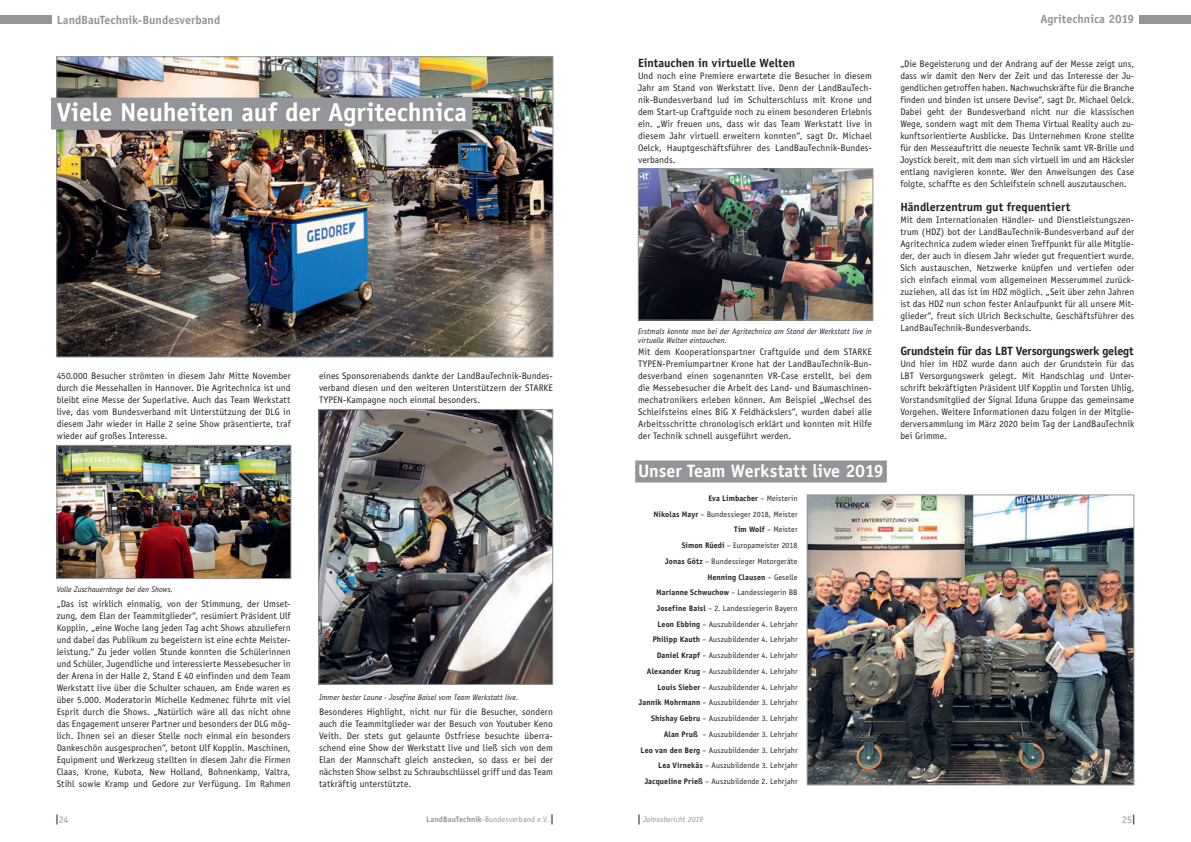
<style>
.page{position:relative;width:1191px;height:842px;background:#fff}
.page>*{position:absolute;margin:0;border:0;box-sizing:border-box;transform-origin:0 0}
.t1{font:700 26px "Officina Sans";letter-spacing:-.005em;color:#fff}
.t2{font:700 18px "Officina Sans";letter-spacing:-.005em;color:#fff}
.t3{font:700 12px "Officina Sans";letter-spacing:-.005em;color:#231f20}
.t4{font:700 12px "Officina Sans";color:#939598}
.t5{font:10px "Officina Sans";color:#939598}
.t6{font:9.5px/12px "Officina Sans";letter-spacing:.005em;color:#231f20;text-align:justify}
.t7{font:8px/15.7px "Officina Sans";letter-spacing:.01em;color:#231f20;text-align:right}
.t8{font:italic 8px/9px "Officina Sans";letter-spacing:.005em;color:#231f20}
.t9{font:8px "Officina Sans";letter-spacing:.01em;color:#939598}
.t10{font:italic 8px "Officina Sans";color:#939598}
.s1{font-weight:700;color:#231f20}
.s2{font-weight:700}
.s3{font-weight:700;font-size:10px;color:#231f20}
.s4{font-weight:700;font-style:normal;font-size:10px;color:#231f20}
</style>
<div class="page">
<img style="left:58px;top:58px;width:493px;height:297px">
<div style="left:56px;top:56px;width:497px;height:301px;border:1px solid #939598"></div>
<div style="left:0;top:16px;width:51px;height:8px;background:#939598"></div>
<div style="left:51px;top:98px;width:421px;height:32px;background:#939598"></div>
<img style="left:59px;top:447px;width:230px;height:130px">
<div style="left:57px;top:445px;width:234px;height:134px;border:1px solid #939598"></div>
<img style="left:320px;top:411px;width:231px;height:272px">
<div style="left:318px;top:409px;width:235px;height:276px;border:1px solid #939598"></div>
<div style="left:1140px;top:16px;width:51px;height:8px;background:#939598"></div>
<img style="left:809px;top:496px;width:323px;height:287px">
<div style="left:807px;top:494px;width:327px;height:291px;border:1px solid #939598"></div>
<img style="left:640px;top:171px;width:231px;height:147px">
<div style="left:638px;top:169px;width:235px;height:151px;border:1px solid #939598"></div>
<div style="left:635px;top:460px;width:251px;height:22px;background:#939598"></div>
<p class="t4" style="left:57px;top:12px;width:165px">LandBauTechnik-Bundesverband</p>
<h1 class="t1" style="left:57px;top:96px;width:412px">Viele Neuheiten auf der Agritechnica</h1>
<p class="t6" style="left:57px;top:369px;width:235px">450.000 Besucher strömten in diesem Jahr Mitte November durch die Messehallen in Hannover. Die Agritechnica ist und bleibt eine Messe der Superlative. Auch das Team Werkstatt live, das vom Bundesverband mit Unterstützung der DLG in diesem Jahr wieder in Halle 2 seine Show präsentierte, traf wieder auf großes Interesse.</p>
<p class="t6" style="left:319px;top:369px;width:235px">eines Sponsorenabends dankte der LandBauTechnik-Bundes&shy;verband diesen und den weiteren Unterstützern der STARKE TYPEN-Kampagne noch einmal besonders.</p>
<p class="t8" style="left:57px;top:584px;width:118px">Volle Zuschauerränge bei den Shows.</p>
<p class="t6" style="left:57px;top:597px;width:235px">„Das ist wirklich einmalig, von der Stimmung, der Umset&shy;zung, dem Elan der Teammitglieder“, resümiert Präsident Ulf Kopplin, „eine Woche lang jeden Tag acht Shows abzuliefern und dabei das Publikum zu begeistern ist eine echte Meister&shy;leistung.“ Zu jeder vollen Stunde konnten die Schülerinnen und Schüler, Jugendliche und interessierte Messebesucher in der Arena in der Halle 2, Stand E 40 einfinden und dem Team Werkstatt live über die Schulter schauen, am Ende waren es über 5.000. Moderatorin Michelle Kedmenec führte mit viel Esprit durch die Shows. „Natürlich wäre all das nicht ohne das Engagement unserer Partner und besonders der DLG mög&shy;lich. Ihnen sei an dieser Stelle noch einmal ein besonders Dankeschön ausgesprochen“, betont Ulf Kopplin. Maschinen, Equipment und Werkzeug stellten in diesem Jahr die Firmen Claas, Krone, Kubota, New Holland, Bohnenkamp, Valtra, Stihl sowie Kramp und Gedore zur Verfügung. Im Rahmen</p>
<p class="t8" style="left:319px;top:692px;width:201px">Immer bester Laune - Josefine Baisel vom Team Werkstatt live.</p>
<p class="t6" style="left:319px;top:705px;width:235px">Besonderes Highlight, nicht nur für die Besucher, sondern auch die Teammitglieder war der Besuch von Youtuber Keno Veith. Der stets gut gelaunte Ostfriese besuchte überra&shy;schend eine Show der Werkstatt live und ließ sich von dem Elan der Mannschaft gleich anstecken, so dass er bei der nächsten Show selbst zu Schraubschlüssel griff und das Team tatkräftig unterstützte.</p>
<p class="t5" style="left:55px;top:813px;width:15px"><span class="s1">|</span>24</p>
<p class="t9" style="left:426px;top:814px;width:129px"><span class="s2">LandBauTechnik</span>-Bundesverband e.V. <span class="s3">|</span></p>
<p class="t3" style="left:638px;top:55px;width:159px">Eintauchen in virtuelle Welten</p>
<p class="t6" style="left:638px;top:69px;width:235px">Und noch eine Premiere erwartete die Besucher in diesem Jahr am Stand von Werkstatt live. Denn der LandBauTech&shy;nik-Bundesverband lud im Schulterschluss mit Krone und dem Start-up Craftguide noch zu einem besonderen Erlebnis ein. „Wir freuen uns, dass wir das Team Werkstatt live in diesem Jahr virtuell erweitern konnten“, sagt Dr. Michael Oelck, Hauptgeschäftsführer des LandBauTechnik-Bundes&shy;verbands.</p>
<p class="t8" style="left:638px;top:326px;width:235px">Erstmals konnte man bei der Agritechnica am Stand der Werkstatt live in virtuelle Welten eintauchen.</p>
<p class="t6" style="left:638px;top:345px;width:235px">Mit dem Kooperationspartner Craftguide und dem STARKE TYPEN-Premiumpartner Krone hat der LandBauTechnik-Bun&shy;desverband einen sogenannten VR-Case erstellt, bei dem die Messebesucher die Arbeit des Land- und Baumaschinen&shy;mechatronikers erleben können. Am Beispiel „Wechsel des Schleifsteins eines BiG X Feldhäckslers“, wurden dabei alle Arbeitsschritte chronologisch erklärt und konnten mit Hilfe der Technik schnell ausgeführt werden.</p>
<h2 class="t2" style="left:638px;top:459px;width:247px">Unser Team Werkstatt live 2019</h2>
<p class="t7" style="left:639px;top:490px;width:160px"><span class="s2">Eva Limbacher</span> – Meisterin<br><span class="s2">Nikolas Mayr</span> – Bundessieger 2018, Meister<br><span class="s2">Tim Wolf</span> – Meister<br><span class="s2">Simon Rüedi</span> – Europameister 2018<br><span class="s2">Jonas Götz</span> – Bundessieger Motorgeräte <span class="s2">Henning Clausen</span> – Geselle<br><span class="s2">Marianne Schwuchow</span> – Landessiegerin BB <span class="s2">Josefine Baisl</span> – 2. Landessiegerin Bayern <span class="s2">Leon Ebbing</span> – Auszubildender 4. Lehrjahr <span class="s2">Philipp Kauth</span> – Auszubildender 4. Lehrjahr <span class="s2">Daniel Krapf</span> – Auszubildender 4. Lehrjahr <span class="s2">Alexander Krug</span> – Auszubildender 4. Lehrjahr <span class="s2">Louis Sieber</span> – Auszubildender 4. Lehrjahr <span class="s2">Jannik Mohrmann</span> – Auszubildender 3. Lehrjahr <span class="s2">Shishay Gebru</span> – Auszubildender 3. Lehrjahr <span class="s2">Alan Pruß</span> – Auszubildender 3. Lehrjahr<br><span class="s2">Leo van den Berg</span> – Auszubildender 3. Lehrjahr <span class="s2">Lea Virnekäs</span> – Auszubildende 3. Lehrjahr <span class="s2">Jacqueline Prieß</span> – Auszubildende 2. Lehrjahr</p>
<p class="t4" style="left:1040px;top:12px;width:95px">Agritechnica 2019</p>
<p class="t6" style="left:900px;top:57px;width:235px">„Die Begeisterung und der Andrang auf der Messe zeigt uns, dass wir damit den Nerv der Zeit und das Interesse der Ju&shy;gendlichen getroffen haben. Nachwuchskräfte für die Branche finden und binden ist unsere Devise“, sagt Dr. Michael Oelck.<br>Dabei geht der Bundesverband nicht nur die klassischen Wege, sondern wagt mit dem Thema Virtual Reality auch zu&shy;kunftsorientierte Ausblicke. Das Unternehmen Krone stellte für den Messeauftritt die neueste Technik samt VR-Brille und Joystick bereit, mit dem man sich virtuell im und am Häcksler entlang navigieren konnte. Wer den Anweisungen des Case folgte, schaffte es den Schleifstein schnell auszutauschen.</p>
<p class="t3" style="left:900px;top:199px;width:171px">Händlerzentrum gut frequentiert</p>
<p class="t6" style="left:900px;top:213px;width:235px">Mit dem Internationalen Händler- und Dienstleistungszen&shy;trum (HDZ) bot der LandBauTechnik-Bundesverband auf der Agritechnica zudem wieder einen Treffpunkt für alle Mitglie&shy;der, der auch in diesem Jahr wieder gut frequentiert wurde.<br>Sich austauschen, Netzwerke knüpfen und vertiefen oder sich einfach einmal vom allgemeinen Messerummel zurück&shy;zuziehen, all das ist im HDZ möglich. „Seit über zehn Jahren ist das HDZ nun schon fester Anlaufpunkt für all unsere Mit&shy;glieder“, freut sich Ulrich Beckschulte, Geschäftsführer des LandBauTechnik-Bundesverbands.</p>
<p class="t3" style="left:900px;top:343px;width:235px">Grundstein für das LBT Versorgungswerk gelegt</p>
<p class="t6" style="left:900px;top:357px;width:235px">Und hier im HDZ wurde dann auch der Grundstein für das LBT Versorgungswerk gelegt. Mit Handschlag und Unter&shy;schrift bekräftigten Präsident Ulf Kopplin und Torsten Uhlig, Vorstandsmitglied der Signal Iduna Gruppe das gemeinsame Vorgehen. Weitere Informationen dazu folgen in der Mitglie&shy;derversammlung im März 2020 beim Tag der LandBauTechnik bei Grimme.</p>
<p class="t10" style="left:637px;top:814px;width:67px"><span class="s4">|</span> Jahresbericht 2019</p>
<p class="t5" style="left:1122px;top:813px;width:15px">25<span class="s1">|</span></p>
</div>
